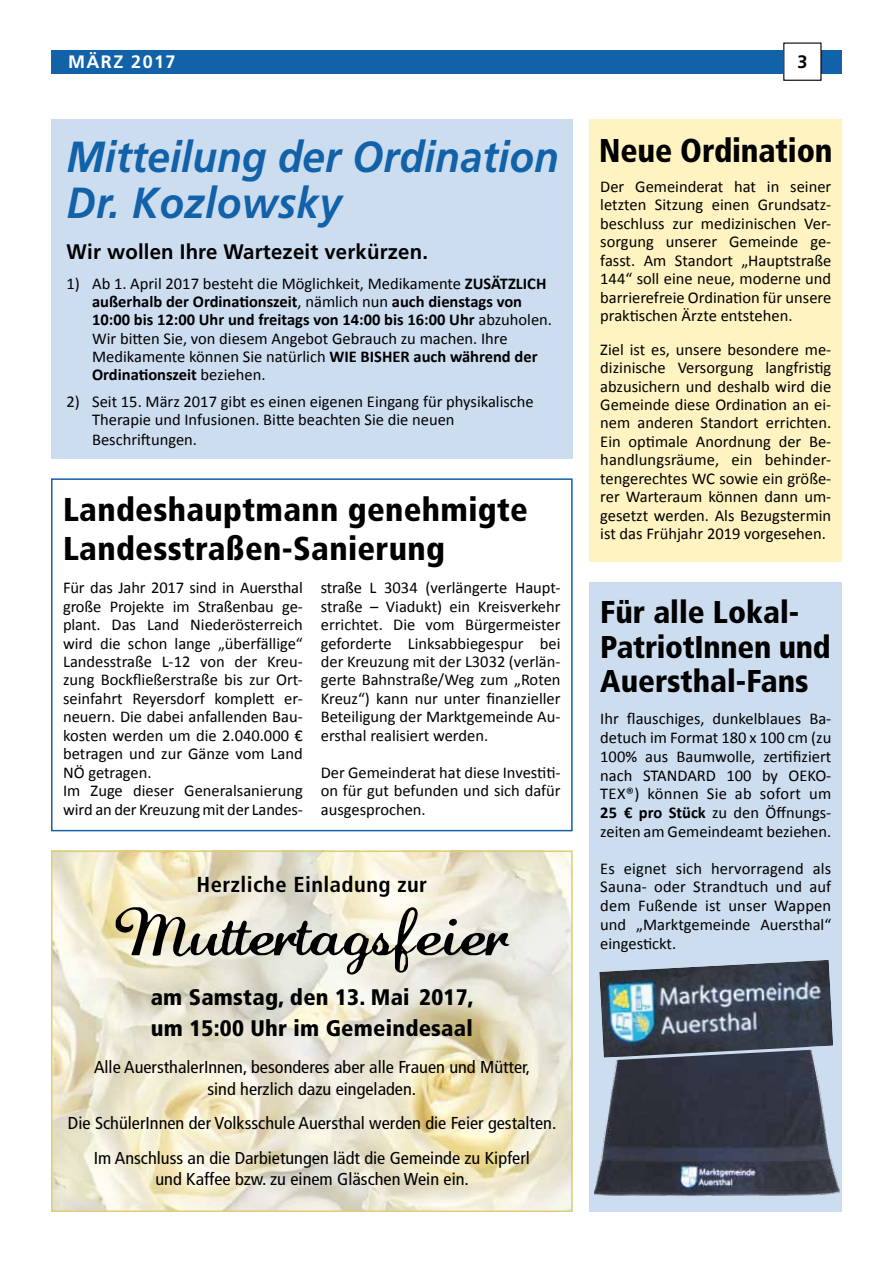
<style>
.page{position:relative;width:893px;height:1263px;background:#fff}
.page>*{position:absolute;margin:0;border:0;box-sizing:border-box;transform-origin:0 0}
.t1{font:48px "Lauren Script";color:#000;scale:1.15 1}
.t2{font:italic 700 43.5px/46.5px "Frutiger";color:#1262a9;scale:.93 1}
.t3{font:900 condensed 33px/39px "Frutiger";letter-spacing:.01em;color:#000}
.t4{font:900 condensed 31.5px/34.5px "Frutiger";color:#000}
.t5{font:900 condensed 22.5px/31.5px "Frutiger";letter-spacing:.01em;color:#000}
.t6{font:700 condensed 21.6px "Frutiger";letter-spacing:.02em;color:#000;scale:1.04 1}
.t7{font:700 21px "Frutiger";letter-spacing:.01em;color:#000}
.t8{font:700 18px "Frutiger";letter-spacing:.08em;color:#fff}
.t9{font:700 18px "Frutiger";color:#000}
.t10{font:condensed 17.25px/21.8px "Frutiger";color:#000;text-align:center;scale:1.06 1}
.t11{font:16.5px/18.5px "Calibri";color:#000;text-align:justify}
.s1{font-weight:700}
</style>
<div class="page">
<div style="left:51px;top:50px;width:791px;height:24px;background:#1262a9"></div>
<div style="left:784px;top:43px;width:37px;height:37px;background:#fff"></div>
<img style="left:54px;top:853px;width:516px;height:356px">
<div style="left:51px;top:850px;width:522px;height:362px;border:2px solid #dfce77"></div>
<div style="left:51px;top:119px;width:522px;height:340px;background:#cdddf0"></div>
<div style="left:51px;top:478px;width:522px;height:353px;background:#fff;border:2px solid #1262a9"></div>
<div style="left:590px;top:119px;width:252px;height:442px;background:#fff4c1"></div>
<div style="left:590px;top:583px;width:252px;height:629px;background:#cdddf0"></div>
<img style="left:594px;top:1062px;width:246px;height:134px">
<img style="left:599px;top:960px;width:234px;height:102px">
<p class="t8" style="left:68px;top:52px;width:109px">MÄRZ 2017</p>
<p class="t9" style="left:797px;top:52px;width:12px">3</p>
<h2 class="t2" style="left:67px;top:133px;width:531px">Mitteilung der Ordination<br>Dr. Kozlowsky</h2>
<p class="t7" style="left:67px;top:239px;width:363px">Wir wollen Ihre Wartezeit verkürzen.</p>
<p class="t11" style="left:92px;top:274px;width:461px;text-align:left;text-indent:-26px">1) Ab 1. April 2017 besteht die Möglichkeit, Medikamente <span class="s1">ZUSÄTZLICH außerhalb der Ordinationszeit</span>, nämlich nun <span class="s1">auch dienstags von 10:00 bis 12:00 Uhr und freitags von 14:00 bis 16:00 Uhr</span> abzuholen.<br>Wir bitten Sie, von diesem Angebot Gebrauch zu machen. Ihre Medikamente können Sie natürlich <span class="s1">WIE BISHER auch während der Ordinationszeit</span> beziehen.</p>
<p class="t11" style="left:92px;top:391px;width:443px;text-indent:-26px">2) Seit 15. März 2017 gibt es einen eigenen Eingang für physikalische<br>Therapie und Infusionen. Bitte beachten Sie die neuen</p>
<p class="t11" style="left:92px;top:429px;width:106px">Beschriftungen.</p>
<h3 class="t3" style="left:63px;top:490px;width:466px">Landeshauptmann genehmigte<br>Landesstraßen-Sanierung</h3>
<p class="t11" style="left:63px;top:578px;width:241px;text-align:left">Für das Jahr 2017 sind in Auersthal große Projekte im Straßenbau ge&shy;plant. Das Land Niederösterreich wird die schon lange „überfällige“<br>Landesstraße L-12 von der Kreu&shy;zung Bockfließerstraße bis zur Ort&shy;seinfahrt Reyersdorf komplett er&shy;neuern. Die dabei anfallenden Bau&shy;kosten werden um die 2.040.000 € betragen und zur Gänze vom Land<br>NÖ getragen.<br>Im Zuge dieser Generalsanierung wird an der Kreuzung mit der Landes-</p>
<p class="t11" style="left:321px;top:578px;width:241px">straße L 3034 (verlängerte Haupt&shy;straße – Viadukt) ein Kreisverkehr errichtet. Die vom Bürgermeister geforderte Linksabbiegespur bei der Kreuzung mit der L3032 (verlän&shy;gerte Bahnstraße/Weg zum „Roten Kreuz“) kann nur unter finanzieller Beteiligung der Marktgemeinde Au&shy;ersthal realisiert werden.</p>
<p class="t11" style="left:321px;top:762px;width:241px">Der Gemeinderat hat diese Investiti&shy;on für gut befunden und sich dafür ausgesprochen.</p>
<h3 class="t6" style="left:197px;top:872px;width:223px">Herzliche Einladung zur</h3>
<h1 class="t1" style="left:116px;top:901px;width:343px">Muttertagsfeier</h1>
<h3 class="t5" style="left:151px;top:981px;width:325px">am Samstag, den 13. Mai 2017, um 15:00 Uhr im Gemeindesaal</h3>
<p class="t10" style="left:94px;top:1056px;width:413px">Alle AuersthalerInnen, besonderes aber alle Frauen und Mütter, sind herzlich dazu eingeladen.</p>
<p class="t10" style="left:68px;top:1106px;width:462px;line-height:34.5px">Die SchülerInnen der Volksschule Auersthal werden die Feier gestalten.<br>Im Anschluss an die Darbietungen lädt die Gemeinde zu Kipferl</p>
<p class="t10" style="left:155px;top:1169px;width:297px">und Kaffee bzw. zu einem Gläschen Wein ein.</p>
<h3 class="t3" style="left:599px;top:131px;width:235px">Neue Ordination</h3>
<p class="t11" style="left:600px;top:177px;width:233px">Der Gemeinderat hat in seiner letzten Sitzung einen Grundsatz&shy;beschluss zur medizinischen Ver&shy;sorgung unserer Gemeinde ge&shy;fasst. Am Standort „Hauptstraße 144“ soll eine neue, moderne und barrierefreie Ordination für unsere praktischen Ärzte entstehen.</p>
<p class="t11" style="left:600px;top:339px;width:233px">Ziel ist es, unsere besondere me&shy;dizinische Versorgung langfristig abzusichern und deshalb wird die Gemeinde diese Ordination an ei&shy;nem anderen Standort errichten.<br>Ein optimale Anordnung der Be&shy;handlungsräume, ein behinder&shy;tengerechtes WC sowie ein größe&shy;rer Warteraum können dann um&shy;gesetzt werden. Als Bezugstermin ist das Frühjahr 2019 vorgesehen.</p>
<h3 class="t4" style="left:600px;top:595px;width:232px">Für alle Lokal-<br>PatriotInnen und<br>Auersthal-Fans</h3>
<p class="t11" style="left:600px;top:709px;width:233px">Ihr flauschiges, dunkelblaues Ba&shy;detuch im Format 180 x 100 cm (zu 100% aus Baumwolle, zertifiziert nach STANDARD 100 by OEKO-TEX®) können Sie ab sofort um <span class="s1">25 € pro Stück</span> zu den Öffnungs&shy;zeiten am Gemeindeamt beziehen.</p>
<p class="t11" style="left:600px;top:858px;width:232px">Es eignet sich hervorragend als Sauna- oder Strandtuch und auf dem Fußende ist unser Wappen und „Marktgemeinde Auersthal“ eingestickt.</p>
</div>
